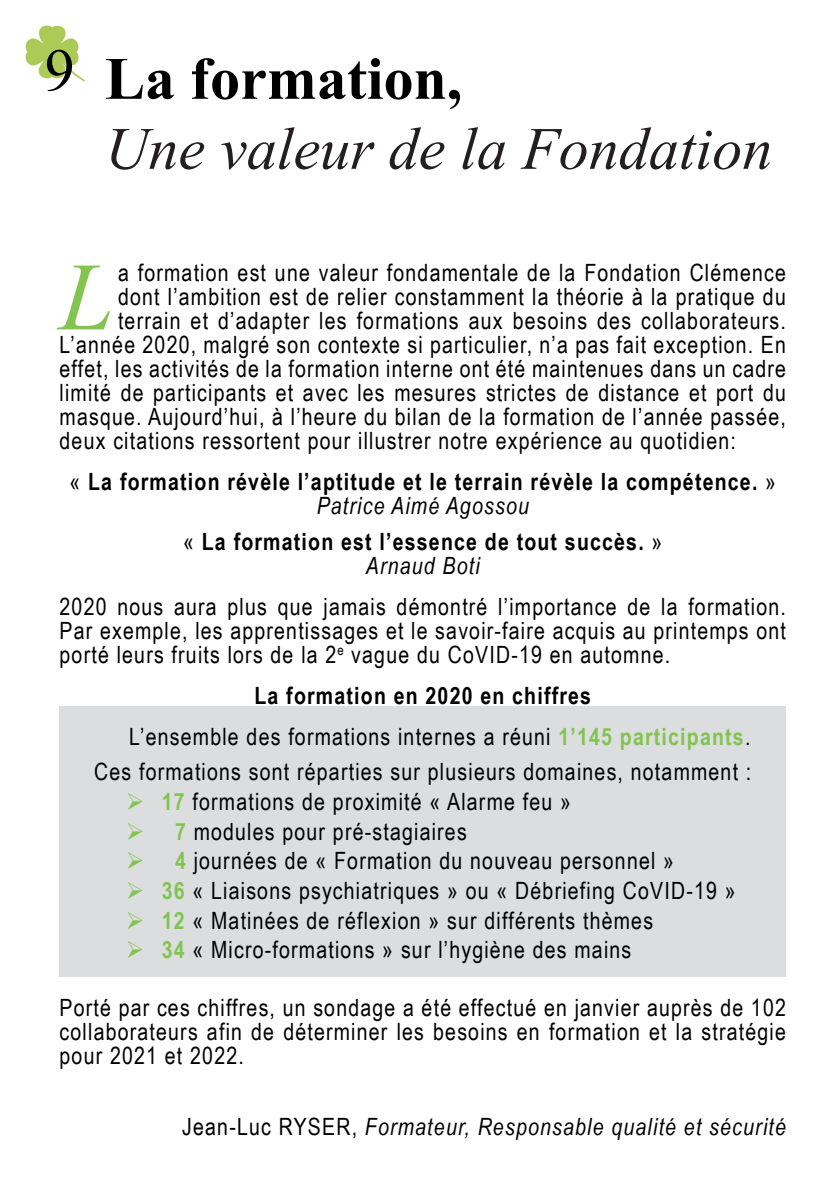
<style>
.page{position:relative;width:840px;height:1191px;background:#fff}
.page>*{position:absolute;margin:0;border:0;box-sizing:border-box;transform-origin:0 0}
.t1{font:italic 96.2px "Times New Roman";color:#82c44d}
.t2{font:italic 60px "Times New Roman";color:#231f20}
.t3{font:700 60px "Times New Roman";color:#000}
.t4{font:60px "Times New Roman";color:#000}
.t5{font:23.8px/24px "Arial Narrow";letter-spacing:.05em;color:#000001;text-align:justify}
.t6{font:700 23.8px "Arial Narrow";letter-spacing:.05em;color:#000001}
.t7{font:italic 23.8px "Arial Narrow";letter-spacing:.05em;color:#000001}
.s1{font-weight:400}
.s2{font-weight:700;color:#82c450}
.s3{font-style:normal}
</style>
<div class="page">
<div style="left:60px;top:706px;width:725px;height:270px;background:#dcdddf"></div>
<svg style="left:25px;top:25px;width:60px;height:57px"></svg>
<p class="t4" style="left:45px;top:28px;width:32px">9</p>
<p class="t3" style="left:105px;top:35px;width:358px">La formation,</p>
<p class="t2" style="left:105px;top:107px;width:668px">Une valeur de la Fondation</p>
<p class="t1" style="left:60px;top:231px;width:55px">L</p>
<p class="t5" style="left:118px;top:260px;width:669px">a formation est une valeur fondamentale de la Fondation Clémence</p>
<p class="t5" style="left:118px;top:284px;width:669px">dont l’ambition est de relier constamment la théorie à la pratique du</p>
<p class="t5" style="left:118px;top:308px;width:669px">terrain et d’adapter les formations aux besoins des collaborateurs.</p>
<p class="t5" style="left:60px;top:332px;width:727px">L’année 2020, malgré son contexte si particulier, n’a pas fait exception. En</p>
<p class="t5" style="left:60px;top:356px;width:727px">effet, les activités de la formation interne ont été maintenues dans un cadre</p>
<p class="t5" style="left:60px;top:380px;width:727px">limité de participants et avec les mesures strictes de distance et port du</p>
<p class="t5" style="left:60px;top:404px;width:727px">masque. Aujourd’hui, à l’heure du bilan de la formation de l’année passée,</p>
<p class="t5" style="left:60px;top:428px;width:677px">deux citations ressortent pour illustrer notre expérience au quotidien:</p>
<p class="t6" style="left:69px;top:464px;width:707px"><span class="s1">«</span> La formation révèle l’aptitude et le terrain révèle la compétence. <span class="s1">»</span></p>
<p class="t7" style="left:316px;top:489px;width:213px">Patrice Aimé Agossou</p>
<p class="t6" style="left:183px;top:523px;width:480px"><span class="s1">«</span> La formation est l’essence de tout succès. <span class="s1">»</span></p>
<p class="t7" style="left:365px;top:549px;width:115px">Arnaud Boti</p>
<p class="t5" style="left:60px;top:593px;width:727px">2020 nous aura plus que jamais démontré l’importance de la formation.<br>Par exemple, les apprentissages et le savoir-faire acquis au printemps ont porté leurs fruits lors de la 2<sup>e</sup> vague du CoVID-19 en automne.</p>
<p class="t6" style="left:254px;top:677px;width:338px">La formation en 2020 en chiffres</p>
<p class="t5" style="left:129px;top:723px;width:622px">L’ensemble des formations internes a réuni <span class="s2">1’145 participants</span>.</p>
<p class="t5" style="left:94px;top:759px;width:658px">Ces formations sont réparties sur plusieurs domaines, notamment :</p>
<p class="t5" style="left:162px;top:788px;width:410px"><span class="s2">17</span> formations de proximité « Alarme feu »</p>
<p class="t5" style="left:175px;top:818px;width:293px"><span class="s2">7</span> modules pour pré-stagiaires</p>
<p class="t5" style="left:175px;top:848px;width:500px"><span class="s2">4</span> journées de « Formation du nouveau personnel »</p>
<p class="t5" style="left:162px;top:877px;width:575px"><span class="s2">36</span> « Liaisons psychiatriques » ou « Débriefing CoVID-19 »</p>
<p class="t5" style="left:162px;top:907px;width:492px"><span class="s2">12</span> « Matinées de réflexion » sur différents thèmes</p>
<p class="t5" style="left:162px;top:937px;width:471px"><span class="s2">34</span> « Micro-formations » sur l’hygiène des mains</p>
<p class="t5" style="left:60px;top:995px;width:727px">Porté par ces chiffres, un sondage a été effectué en janvier auprès de 102 collaborateurs afin de déterminer les besoins en formation et la stratégie pour 2021 et 2022.</p>
<p class="t7" style="left:182px;top:1110px;width:605px"><span class="s3">Jean-Luc RYSER,</span> Formateur, Responsable qualité et sécurité</p>
</div>
